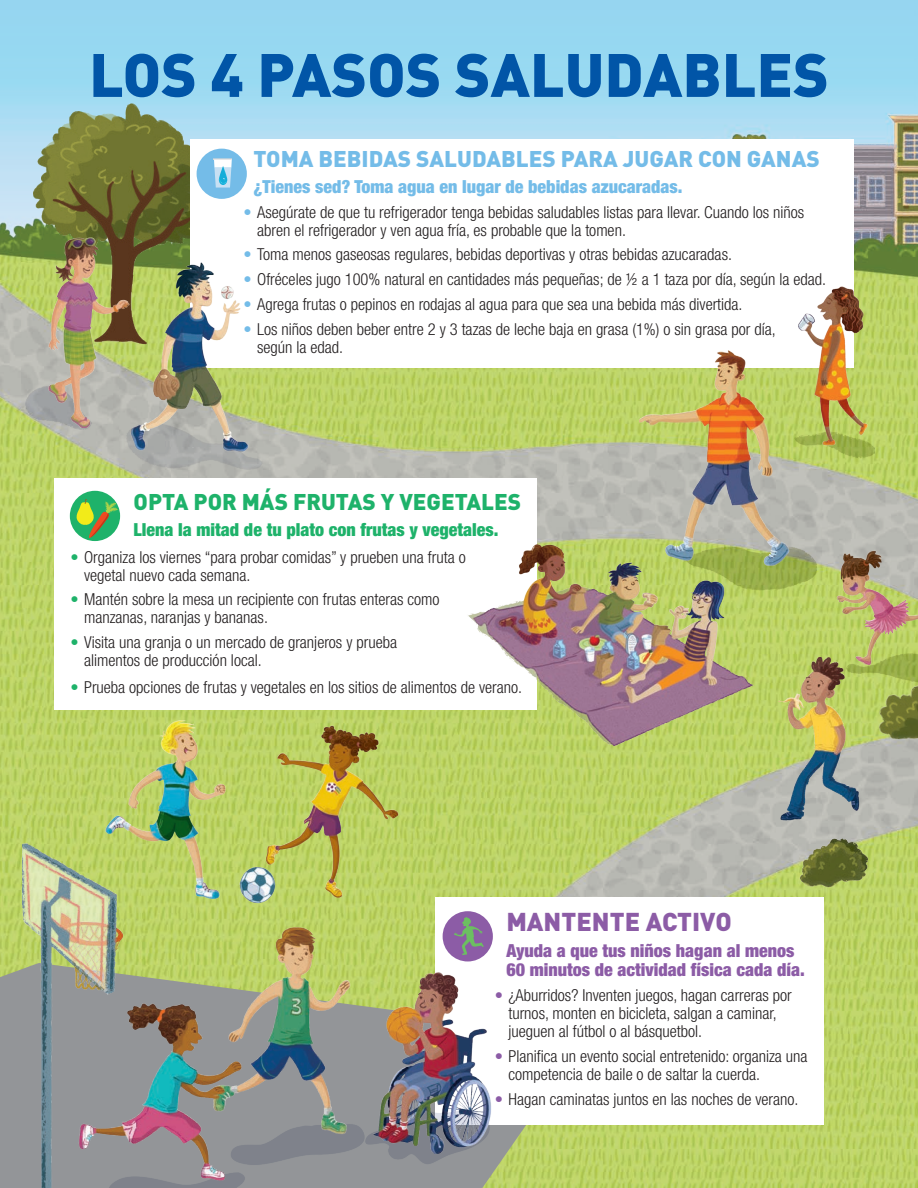
<style>
.page{position:relative;width:918px;height:1188px;background:#fff}
.page>*{position:absolute;margin:0;border:0;box-sizing:border-box;transform-origin:0 0}
.t1{font:900 60.3px "DIN";color:#0155a7}
.t2{font:900 25.5px "DIN";color:#8c5ca6}
.t3{font:900 22.5px "DIN";color:#74bce8}
.t4{font:900 22.5px "DIN";color:#1eb26a}
.t5{font:900 condensed 18px/19.5px "Helvetica Neue LT Std";color:#8c5ca6}
.t6{font:900 condensed 18px "Helvetica Neue LT Std";color:#74bce8}
.t7{font:900 condensed 18px "Helvetica Neue LT Std";color:#1eb26a}
.t8{font:300 condensed 16.5px/18px "Helvetica Neue LT Std";color:#231f20}
.s1{color:#74bce8}
.s2{color:#1eb26a}
.s3{font-weight:400;font-stretch:normal;color:#8c5ca6}
</style>
<div class="page">
<img style="left:0;top:0;width:918px;height:1188px">
<svg style="left:0;top:963px;width:588px;height:225px;background:#a6b37e"></svg>
<img style="left:33px;top:104px;width:264px;height:266px">
<img style="left:836px;top:749px;width:82px;height:318px">
<img style="left:794px;top:835px;width:80px;height:57px">
<div style="left:190px;top:139px;width:663px;height:228px;background:#fff"></div>
<div style="left:54px;top:478px;width:483px;height:232px;background:#fff"></div>
<div style="left:435px;top:897px;width:389px;height:228px;background:#fff"></div>
<div style="left:197px;top:149px;width:50px;height:50px;background:#74bce8;border-radius:50%"></div>
<svg style="left:213px;top:158px;width:19px;height:1px"></svg>
<div style="left:214px;top:160px;width:18px;height:8px;background:#fff"></div>
<svg style="left:214px;top:166px;width:17px;height:22px"></svg>
<div style="left:70px;top:491px;width:50px;height:50px;background:#1eb26a;border-radius:50%"></div>
<svg style="left:76px;top:499px;width:42px;height:39px"></svg>
<img style="left:464px;top:515px;width:301px;height:255px">
<img style="left:104px;top:720px;width:296px;height:113px">
<img style="left:829px;top:552px;width:89px;height:131px">
<img style="left:835px;top:551px;width:83px;height:116px">
<img style="left:639px;top:568px;width:178px;height:23px">
<img style="left:639px;top:351px;width:178px;height:217px">
<img style="left:873px;top:685px;width:45px;height:64px">
<img style="left:26px;top:238px;width:95px;height:191px">
<img style="left:44px;top:238px;width:88px;height:190px">
<img style="left:121px;top:274px;width:143px;height:199px">
<img style="left:130px;top:257px;width:121px;height:200px">
<img style="left:795px;top:448px;width:79px;height:11px">
<img style="left:795px;top:286px;width:79px;height:162px">
<img style="left:779px;top:658px;width:94px;height:172px">
<img style="left:23px;top:833px;width:477px;height:355px">
<img style="left:872px;top:157px;width:46px;height:258px">
<h2 class="t1" style="left:89px;top:35px;width:741px">LOS 4 PASOS SALUDABLES</h2>
<h3 class="t3" style="left:254px;top:143px;width:568px">TOMA BEBIDAS SALUDABLES PARA JUGAR CON GANAS</h3>
<p class="t6" style="left:254px;top:175px;width:430px">¿Tienes sed? Toma agua en lugar de bebidas azucaradas.</p>
<p class="t8" style="left:257px;top:203px;width:549px;text-indent:-14px"><span class="s1">•</span> Asegúrate de que tu refrigerador tenga bebidas saludables listas para llevar. Cuando los niños abren el refrigerador y ven agua fría, es probable que la tomen.</p>
<p class="t8" style="left:244px;top:245px;width:490px"><span class="s1">•</span> Toma menos gaseosas regulares, bebidas deportivas y otras bebidas azucaradas.</p>
<p class="t8" style="left:244px;top:270px;width:584px"><span class="s1">•</span> Ofréceles jugo 100% natural en cantidades más pequeñas; de ½ a 1 taza por día, según la edad.</p>
<p class="t8" style="left:244px;top:295px;width:500px"><span class="s1">•</span> Agrega frutas o pepinos en rodajas al agua para que sea una bebida más divertida.</p>
<p class="t8" style="left:257px;top:320px;width:520px;text-indent:-14px"><span class="s1">•</span> Los niños deben beber entre 2 y 3 tazas de leche baja en grasa (1%) o sin grasa por día, según la edad.</p>
<h3 class="t4" style="left:134px;top:487px;width:389px">OPTA POR MÁS FRUTAS Y VEGETALES</h3>
<p class="t7" style="left:134px;top:519px;width:366px">Llena la mitad de tu plato con frutas y vegetales.</p>
<p class="t8" style="left:84px;top:548px;width:383px;text-indent:-13px"><span class="s2">•</span> Organiza los viernes “para probar comidas” y prueben una fruta o vegetal nuevo cada semana.</p>
<p class="t8" style="left:84px;top:590px;width:357px;text-indent:-14px"><span class="s2">•</span> Mantén sobre la mesa un recipiente con frutas enteras como manzanas, naranjas y bananas.</p>
<p class="t8" style="left:84px;top:633px;width:314px;text-indent:-13px"><span class="s2">•</span> Visita una granja o un mercado de granjeros y prueba alimentos de producción local.</p>
<p class="t8" style="left:71px;top:678px;width:453px"><span class="s2">•</span> Prueba opciones de frutas y vegetales en los sitios de alimentos de verano.</p>
<h3 class="t2" style="left:506px;top:904px;width:227px">MANTENTE ACTIVO</h3>
<p class="t5" style="left:506px;top:941px;width:300px">Ayuda a que tus niños hagan al menos<br>60 minutos de actividad física cada día.</p>
<p class="t8" style="left:508px;top:986px;width:285px;text-indent:-14px"><span class="s3">•</span> ¿Aburridos? Inventen juegos, hagan carreras por turnos, monten en bicicleta, salgan a caminar, jueguen al fútbol o al básquetbol.</p>
<p class="t8" style="left:508px;top:1047px;width:301px;text-indent:-14px"><span class="s3">•</span> Planifica un evento social entretenido: organiza una competencia de baile o de saltar la cuerda.</p>
<p class="t8" style="left:495px;top:1090px;width:305px"><span class="s3">•</span> Hagan caminatas juntos en las noches de verano.</p>
</div>
